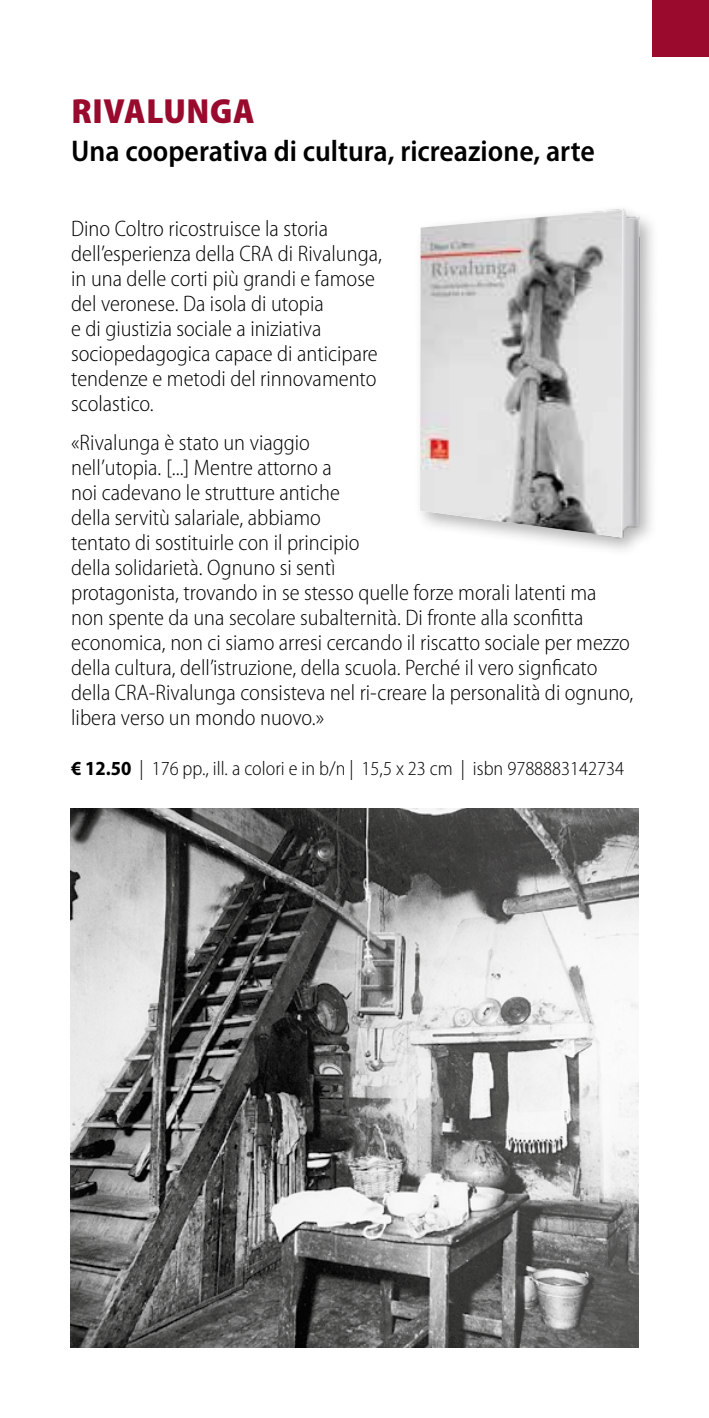
<style>
.page{position:relative;width:709px;height:1418px;background:#fff}
.page>*{position:absolute;margin:0;border:0;box-sizing:border-box;transform-origin:0 0}
.t1{font:900 semi-condensed 35px "Myriad Pro";letter-spacing:.02em;color:#990a2d}
.t2{font:600 semi-condensed 30px "Myriad Pro";color:#000}
.t3{font:300 semi-condensed 22.5px/25px "Myriad Pro";color:#000}
.t4{font:300 semi-condensed 20px "Myriad Pro";color:#000}
.s1{font-weight:700}
</style>
<div class="page">
<div style="left:652px;top:0;width:57px;height:57px;background:#990a2d"></div>
<img style="left:522px;top:208px;width:131px;height:342px">
<img style="left:420px;top:210px;width:202px;height:327px">
<img style="left:71px;top:808px;width:567px;height:538px">
<h1 class="t1" style="left:71px;top:92px;width:184px">RIVALUNGA</h1>
<h2 class="t2" style="left:71px;top:134px;width:525px">Una cooperativa di cultura, ricreazione, arte</h2>
<p class="t3" style="left:71px;top:216px;width:312px">Dino Coltro ricostruisce la storia dell’esperienza della CRA di Rivalunga, in una delle corti più grandi e famose del veronese. Da isola di utopia<br>e di giustizia sociale a iniziativa sociopedagogica capace di anticipare tendenze e metodi del rinnovamento scolastico.</p>
<p class="t3" style="left:71px;top:430px;width:563px">«Rivalunga è stato un viaggio<br>nell’utopia. [...] Mentre attorno a<br>noi cadevano le strutture antiche<br>della servitù salariale, abbiamo<br>tentato di sostituirle con il principio<br>della solidarietà. Ognuno si sentì<br>protagonista, trovando in se stesso quelle forze morali latenti ma non spente da una secolare subalternità. Di fronte alla sconfitta economica, non ci siamo arresi cercando il riscatto sociale per mezzo della cultura, dell’istruzione, della scuola. Perché il vero signficato della CRA-Rivalunga consisteva nel ri-creare la personalità di ognuno, libera verso un mondo nuovo.»</p>
<p class="t4" style="left:71px;top:757px;width:554px"><span class="s1">€ 12.50</span> | 176 pp., ill. a colori e in b/n | 15,5 x 23 cm | isbn 9788883142734</p>
</div>
